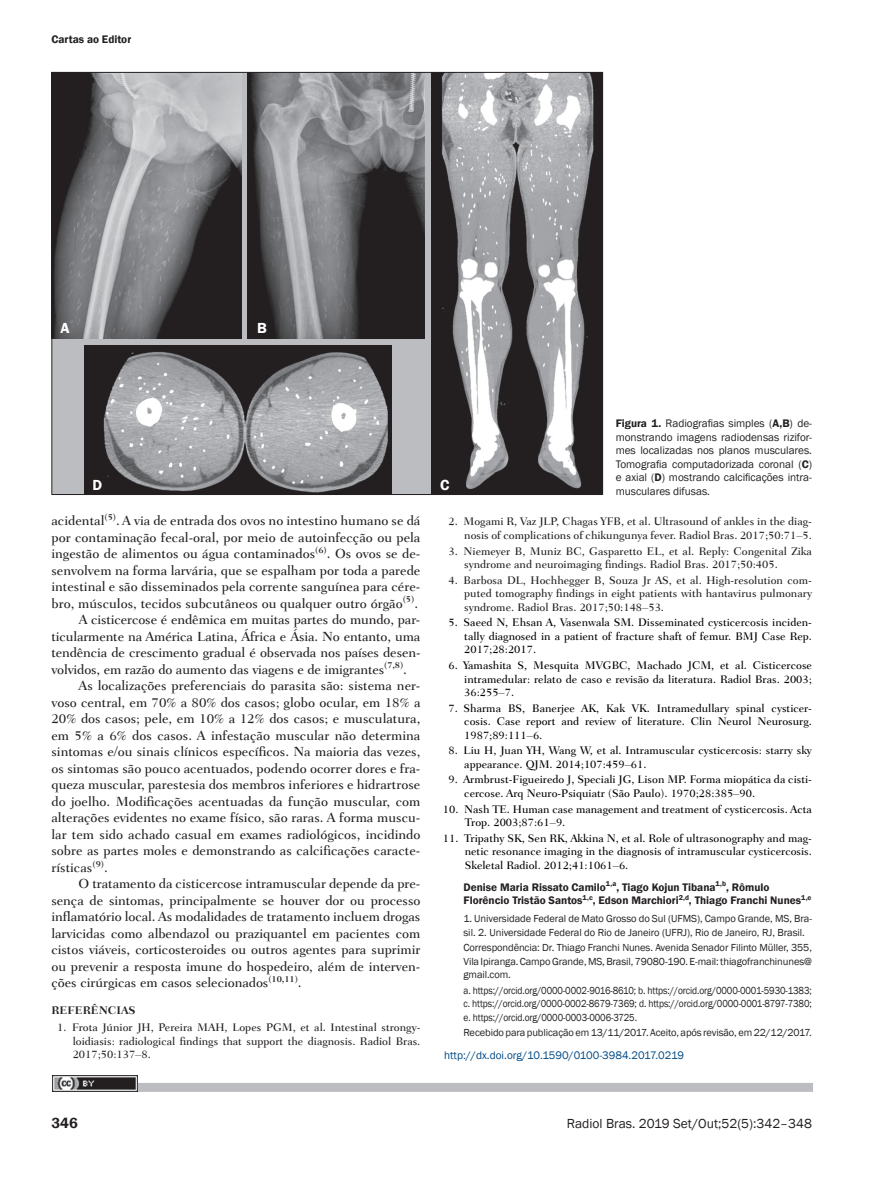
<style>
.page{position:relative;width:893px;height:1191px;background:#fff}
.page>*{position:absolute;margin:0;border:0;box-sizing:border-box;transform-origin:0 0}
.t1{font:600 15px "Franklin Gothic";color:#fff}
.t2{font:600 15px "Franklin Gothic";color:#231f20}
.t3{font:500 13.5px "Fairfield LT";color:#231f20}
.t4{font:13.5px "Franklin Gothic";color:#231f20}
.t5{font:500 11.25px/13.5px "Fairfield LT";color:#000001;text-align:justify}
.t6{font:500 11.25px/13.5px "Fairfield LT";color:#231f20;text-align:justify}
.t7{font:11.25px/13.5px "Franklin Gothic";letter-spacing:-.005em;color:#231f20;text-align:justify}
.t8{font:600 11.25px/13.5px "Franklin Gothic";color:#231f20}
.t9{font:11.25px "Franklin Gothic";color:#014984}
.t10{font:700 11.25px "Fairfield LT";color:#231f20}
.t11{font:10.5px/13.5px "Franklin Gothic";letter-spacing:-.01em;color:#231f20}
.t12{font:10.5px/13.5px "Franklin Gothic";letter-spacing:-.01em;color:#231f20;text-align:justify;scale:.9 1}
.s1{font-weight:600}
</style>
<div class="page">
<div style="left:53px;top:1082px;width:760px;height:9px;background:#bcbdc0"></div>
<img style="left:53px;top:1075px;width:84px;height:16px">
<div style="left:52px;top:72px;width:550px;height:422px;background:#bcbdc0"></div>
<img style="left:53px;top:74px;width:188px;height:265px">
<img style="left:248px;top:74px;width:177px;height:265px">
<img style="left:432px;top:74px;width:169px;height:419px">
<img style="left:84px;top:345px;width:308px;height:148px">
<p class="t8" style="left:51px;top:33px;width:81px">Cartas ao Editor</p>
<p class="t1" style="left:60px;top:319px;width:11px">A</p>
<p class="t1" style="left:257px;top:319px;width:11px">B</p>
<p class="t1" style="left:92px;top:476px;width:11px">D</p>
<p class="t1" style="left:440px;top:476px;width:11px">C</p>
<p class="t7" style="left:616px;top:417px;width:198px"><span class="s1">Figura 1.</span> Radiografias simples (<span class="s1">A,B</span>) de&shy;monstrando imagens radiodensas rizifor&shy;mes localizadas nos planos musculares.<br>Tomografia computadorizada coronal (<span class="s1">C</span>) e axial (<span class="s1">D</span>) mostrando calcificações intra&shy;musculares difusas.</p>
<p class="t3" style="left:51px;top:513px;width:370px">acidental<sup>(5)</sup>. A via de entrada dos ovos no intestino humano se dá</p>
<p class="t3" style="left:51px;top:529px;width:370px">por contaminação fecal-oral, por meio de autoinfecção ou pela</p>
<p class="t3" style="left:51px;top:546px;width:370px">ingestão de alimentos ou água contaminados<sup>(6)</sup>. Os ovos se de-</p>
<p class="t3" style="left:51px;top:562px;width:370px">senvolvem na forma larvária, que se espalham por toda a parede</p>
<p class="t3" style="left:51px;top:579px;width:370px">intestinal e são disseminados pela corrente sanguínea para cére-</p>
<p class="t3" style="left:51px;top:595px;width:368px">bro, músculos, tecidos subcutâneos ou qualquer outro órgão<sup>(5)</sup>.</p>
<p class="t3" style="left:79px;top:612px;width:343px">A cisticercose é endêmica em muitas partes do mundo, par-</p>
<p class="t3" style="left:51px;top:628px;width:371px">ticularmente na América Latina, África e Ásia. No entanto, uma</p>
<p class="t3" style="left:51px;top:645px;width:371px">tendência de crescimento gradual é observada nos países desen-</p>
<p class="t3" style="left:51px;top:661px;width:357px">volvidos, em razão do aumento das viagens e de imigrantes<sup>(7,8)</sup>.</p>
<p class="t3" style="left:79px;top:678px;width:343px">As localizações preferenciais do parasita são: sistema ner-</p>
<p class="t3" style="left:51px;top:694px;width:371px">voso central, em 70% a 80% dos casos; globo ocular, em 18% a</p>
<p class="t3" style="left:51px;top:711px;width:370px">20% dos casos; pele, em 10% a 12% dos casos; e musculatura,</p>
<p class="t3" style="left:51px;top:727px;width:370px">em 5% a 6% dos casos. A infestação muscular não determina</p>
<p class="t3" style="left:51px;top:744px;width:370px">sintomas e/ou sinais clínicos específicos. Na maioria das vezes,</p>
<p class="t3" style="left:51px;top:760px;width:370px">os sintomas são pouco acentuados, podendo ocorrer dores e fra-</p>
<p class="t3" style="left:51px;top:777px;width:370px">queza muscular, parestesia dos membros inferiores e hidrartrose</p>
<p class="t3" style="left:51px;top:793px;width:370px">do joelho. Modificações acentuadas da função muscular, com</p>
<p class="t3" style="left:51px;top:810px;width:370px">alterações evidentes no exame físico, são raras. A forma muscu-</p>
<p class="t3" style="left:51px;top:826px;width:370px">lar tem sido achado casual em exames radiológicos, incidindo</p>
<p class="t3" style="left:51px;top:843px;width:370px">sobre as partes moles e demonstrando as calcificações caracte-</p>
<p class="t3" style="left:51px;top:859px;width:58px">rísticas<sup>(9)</sup>.</p>
<p class="t3" style="left:79px;top:876px;width:343px">O tratamento da cisticercose intramuscular depende da pre-</p>
<p class="t3" style="left:51px;top:892px;width:370px">sença de sintomas, principalmente se houver dor ou processo</p>
<p class="t3" style="left:51px;top:909px;width:370px">inflamatório local. As modalidades de tratamento incluem drogas</p>
<p class="t3" style="left:51px;top:925px;width:370px">larvicidas como albendazol ou praziquantel em pacientes com</p>
<p class="t3" style="left:51px;top:942px;width:370px">cistos viáveis, corticosteroides ou outros agentes para suprimir</p>
<p class="t3" style="left:51px;top:958px;width:370px">ou prevenir a resposta imune do hospedeiro, além de interven-</p>
<p class="t3" style="left:51px;top:975px;width:252px">ções cirúrgicas em casos selecionados<sup>(10,11)</sup>.</p>
<p class="t10" style="left:51px;top:1003px;width:86px">REFERÊNCIAS</p>
<p class="t6" style="left:73px;top:1021px;width:349px;text-indent:-16px">1. Frota Júnior JH, Pereira MAH, Lopes PGM, et al. Intestinal strongy&shy;loidiasis: radiological findings that support the diagnosis. Radiol Bras.<br>2017;50:137–8.</p>
<p class="t6" style="left:449px;top:515px;width:365px;text-align:right">2. Mogami R, Vaz JLP, Chagas YFB, et al. Ultrasound of ankles in the diag&shy;nosis of complications of chikungunya fever. Radiol Bras. 2017;50:71–5.</p>
<p class="t6" style="left:464px;top:544px;width:349px;text-indent:-16px">3. Niemeyer B, Muniz BC, Gasparetto EL, et al. Reply: Congenital Zika syndrome and neuroimaging findings. Radiol Bras. 2017;50:405.</p>
<p class="t6" style="left:464px;top:573px;width:349px;text-indent:-16px">4. Barbosa DL, Hochhegger B, Souza Jr AS, et al. High-resolution com&shy;puted tomography findings in eight patients with hantavirus pulmonary syndrome. Radiol Bras. 2017;50:148–53.</p>
<p class="t5" style="left:464px;top:616px;width:349px;text-indent:-16px">5. Saeed N, Ehsan A, Vasenwala SM. Disseminated cysticercosis inciden&shy;tally diagnosed in a patient of fracture shaft of femur. BMJ Case Rep.<br>2017;28:2017.</p>
<p class="t5" style="left:464px;top:658px;width:349px;text-indent:-16px">6. Yamashita S, Mesquita MVGBC, Machado JCM, et al. Cisticercose intramedular: relato de caso e revisão da literatura. Radiol Bras. 2003; 36:255–7.</p>
<p class="t5" style="left:464px;top:701px;width:349px;text-indent:-16px">7. Sharma BS, Banerjee AK, Kak VK. Intramedullary spinal cysticer&shy;cosis. Case report and review of literature. Clin Neurol Neurosurg.<br>1987;89:111–6.</p>
<p class="t5" style="left:464px;top:744px;width:349px;text-indent:-16px">8. Liu H, Juan YH, Wang W, et al. Intramuscular cysticercosis: starry sky appearance. QJM. 2014;107:459–61.</p>
<p class="t5" style="left:464px;top:773px;width:349px;text-indent:-16px">9. Armbrust-Figueiredo J, Speciali JG, Lison MP. Forma miopática da cisti&shy;cercose. Arq Neuro-Psiquiatr (São Paulo). 1970;28:385–90.</p>
<p class="t5" style="left:465px;top:802px;width:349px;text-indent:-22px">10. Nash TE. Human case management and treatment of cysticercosis. Acta<br>Trop. 2003;87:61–9.</p>
<p class="t5" style="left:465px;top:831px;width:349px;text-indent:-22px">11. Tripathy SK, Sen RK, Akkina N, et al. Role of ultrasonography and mag&shy;netic resonance imaging in the diagnosis of intramuscular cysticercosis.<br>Skeletal Radiol. 2012;41:1061–6.</p>
<p class="t8" style="left:463px;top:880px;width:349px">Denise Maria Rissato Camilo<sup>1,a</sup>, Tiago Kojun Tibana<sup>1,b</sup>, Rômulo<br>Florêncio Tristão Santos<sup>1,c</sup>, Edson Marchiori<sup>2,d</sup>, Thiago Franchi Nunes<sup>1,e</sup></p>
<p class="t11" style="left:463px;top:912px;width:350px">1. Universidade Federal de Mato Grosso do Sul (UFMS), Campo Grande, MS, Bra&shy;sil. 2. Universidade Federal do Rio de Janeiro (UFRJ), Rio de Janeiro, RJ, Brasil.</p>
<p class="t11" style="left:463px;top:941px;width:350px;text-align:justify">Correspondência: Dr. Thiago Franchi Nunes. Avenida Senador Filinto Müller, 355, Vila Ipiranga. Campo Grande, MS, Brasil, 79080-190. E-mail: thiagofranchinunes@ gmail.com.</p>
<p class="t12" style="left:463px;top:983px;width:389px">a. https://orcid.org/0000-0002-9016-8610; b. https://orcid.org/0000-0001-5930-1383; c. https://orcid.org/0000-0002-8679-7369; d. https://orcid.org/0000-0001-8797-7380; e. https://orcid.org/0000-0003-0006-3725.</p>
<p class="t11" style="left:463px;top:1026px;width:350px">Recebido para publicação em 13/11/2017. Aceito, após revisão, em 22/12/2017.</p>
<p class="t9" style="left:444px;top:1047px;width:242px">http://dx.doi.org/10.1590/0100-3984.2017.0219</p>
<p class="t2" style="left:51px;top:1113px;width:28px">346</p>
<p class="t4" style="left:567px;top:1114px;width:247px">Radiol Bras. 2019 Set/Out;52(5):342–348</p>
</div>
